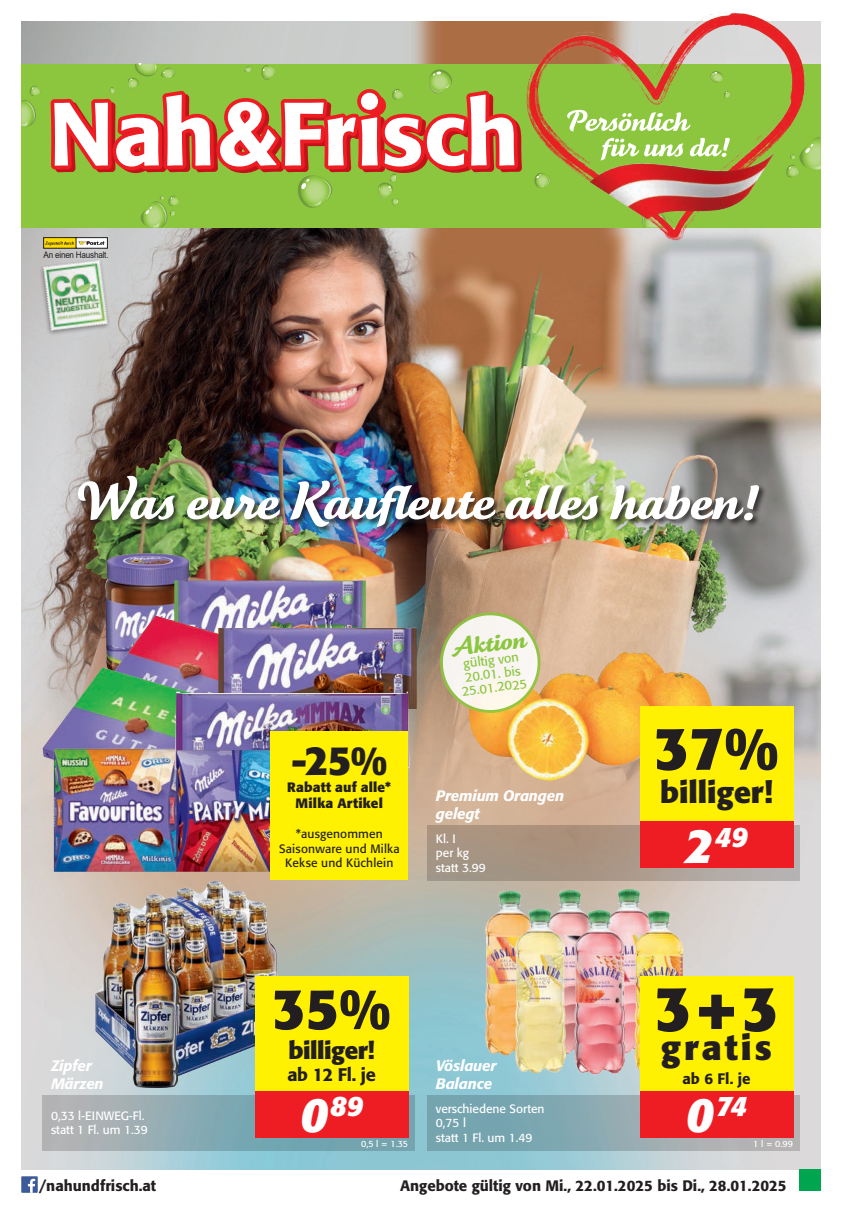
<style>
.page{position:relative;width:842px;height:1212px;background:#fff}
.page>*{position:absolute;margin:0;border:0;box-sizing:border-box;transform-origin:0 0}
.t1{font:700 63px "Formata Std";color:#231f20}
.t2{font:700 60px "Formata Std";color:#231f20}
.t3{font:700 57px "Formata Std";color:#231f20}
.t4{font:52.5px "Tartine Script Pro Bld";color:#fff}
.t5{font:700 40.5px "Formata Std";color:#231f20}
.t6{font:700 34.5px "Formata Std";letter-spacing:.09em;color:#231f20}
.t7{font:700 30px "Formata Std";color:#231f20}
.t8{font:italic 700 28.05px "Formata Std";color:#fff}
.t9{font:25.5px "Tartine Script Pro Bld";color:#8bc63e}
.t10{font:700 24px "Formata Std";letter-spacing:-.02em;color:#231f20}
.t11{font:500 18px "Formata Std";letter-spacing:-.02em;color:#231f20}
.t12{font:500 15px "Formata Std";color:#231f20}
.t13{font:italic 500 15px/18px "Formata Std";letter-spacing:-.01em;color:#fff}
.t14{font:700 13.5px/16.2px "Formata Std";letter-spacing:.01em;color:#231f20;text-align:center}
.t15{font:12.9px/13.5px "Formata Std";color:#8bc63e;text-align:center}
.t16{font:12px/14.4px "Formata Std";color:#fff}
.t17{font:12px/14.4px "Formata Std";letter-spacing:.015em;color:#231f20;text-align:center}
.t18{font:9px "Arial";letter-spacing:-.03em;color:#231f20;scale:.91 1}
.t19{font:9px "Formata Std";color:#fff}
.s1{font-size:48px}
</style>
<div class="page">
<img style="left:21px;top:21px;width:800px;height:1148px">
<div style="left:77px;top:475px;width:690px;height:60px;background:#231f20;opacity:.8"></div>
<div style="left:799px;top:1169px;width:22px;height:22px;background:#00a54f"></div>
<div style="left:21px;top:64px;width:800px;height:163px;background:#8bc63e"></div>
<svg style="left:811px;top:137px;width:10px;height:33px"></svg>
<svg style="left:21px;top:86px;width:20px;height:41px"></svg>
<img style="left:526px;top:12px;width:285px;height:240px">
<svg style="left:567px;top:110px;width:123px;height:21px"></svg>
<svg style="left:600px;top:138px;width:130px;height:22px"></svg>
<svg style="left:51px;top:64px;width:471px;height:163px"></svg>
<svg style="left:44px;top:238px;width:64px;height:10px"></svg>
<div style="left:38px;top:257px;width:73px;height:80px;background:#231f20;opacity:.5"></div>
<img style="left:43px;top:258px;width:67px;height:74px">
<div style="left:21px;top:1176px;width:17px;height:17px;background:#3c5a99"></div>
<svg style="left:28px;top:1179px;width:7px;height:14px"></svg>
<img style="left:105px;top:553px;width:86px;height:62px">
<img style="left:605px;top:890px;width:50px;height:163px">
<img style="left:485px;top:891px;width:51px;height:163px">
<img style="left:545px;top:890px;width:50px;height:163px">
<img style="left:515px;top:910px;width:50px;height:162px">
<img style="left:575px;top:911px;width:50px;height:163px">
<img style="left:634px;top:911px;width:51px;height:163px">
<img style="left:95px;top:881px;width:191px;height:205px">
<svg style="left:43px;top:1095px;width:372px;height:55px;background:#93aab1"></svg>
<img style="left:174px;top:580px;width:192px;height:48px">
<div style="left:255px;top:1090px;width:153px;height:47px;background:#ee1d23"></div>
<div style="left:255px;top:976px;width:153px;height:114px;background:#fff101"></div>
<img style="left:133px;top:912px;width:45px;height:175px">
<svg style="left:427px;top:1095px;width:372px;height:55px;background:#88a5ae"></svg>
<div style="left:640px;top:1090px;width:153px;height:47px;background:#ee1d23"></div>
<div style="left:640px;top:976px;width:153px;height:114px;background:#fff101"></div>
<img style="left:97px;top:615px;width:181px;height:52px">
<img style="left:43px;top:667px;width:175px;height:131px">
<img style="left:54px;top:749px;width:122px;height:123px">
<img style="left:218px;top:628px;width:199px;height:81px">
<img style="left:175px;top:692px;width:234px;height:78px">
<img style="left:176px;top:750px;width:94px;height:122px">
<div style="left:270px;top:731px;width:138px;height:149px;background:#fff101"></div>
<svg style="left:427px;top:825px;width:372px;height:55px;background:#aa9484"></svg>
<img style="left:468px;top:652px;width:245px;height:130px">
<div style="left:640px;top:821px;width:153px;height:46px;background:#ee1d23"></div>
<div style="left:640px;top:706px;width:153px;height:115px;background:#fff101"></div>
<svg style="left:439px;top:611px;width:103px;height:103px"></svg>
<p class="t18" style="left:44px;top:248px;width:73px">An einen Haushalt.</p>
<h3 class="t4" style="left:74px;top:470px;width:685px">Was eure Kaufleute alles haben!</h3>
<p class="t13" style="left:51px;top:1056px;width:54px">Zipfer<br>Märzen</p>
<p class="t16" style="left:51px;top:1108px;width:98px">0,33 l-EINWEG-Fl. statt 1 Fl. um 1.39</p>
<h3 class="t9" style="left:450px;top:632px;width:76px;rotate:-7deg">Aktion</h3>
<p class="t15" style="left:458px;top:657px;width:67px;rotate:-7deg">gültig von<br>20.01. bis<br>25.01.2025</p>
<h3 class="t5" style="left:291px;top:736px;width:98px">-25%</h3>
<p class="t14" style="left:287px;top:779px;width:106px">Rabatt auf alle*<br>Milka Artikel</p>
<p class="t17" style="left:279px;top:827px;width:122px">*ausgenommen<br>Saisonware und Milka<br>Kekse und Küchlein</p>
<p class="t16" style="left:436px;top:831px;width:52px">Kl. I<br>per kg statt 3.99</p>
<p class="t13" style="left:436px;top:786px;width:130px">Premium Orangen gelegt</p>
<h3 class="t3" style="left:272px;top:973px;width:120px">35%</h3>
<h3 class="t10" style="left:289px;top:1036px;width:88px">billiger!</h3>
<h3 class="t11" style="left:288px;top:1063px;width:90px">ab 12 Fl. je</h3>
<h3 class="t8" style="left:300px;top:1089px;width:64px"><span class="s1">0</span>89</h3>
<p class="t19" style="left:361px;top:1139px;width:49px">0,5 l = 1.35</p>
<p class="t13" style="left:436px;top:1056px;width:62px">Vöslauer<br>Balance</p>
<p class="t16" style="left:436px;top:1101px;width:110px">verschiedene Sorten<br>0,75 l<br>statt 1 Fl. um 1.49</p>
<h2 class="t2" style="left:654px;top:711px;width:126px">37%</h2>
<h3 class="t7" style="left:660px;top:773px;width:114px">billiger!</h3>
<h3 class="t8" style="left:685px;top:819px;width:64px"><span class="s1">2</span>49</h3>
<h1 class="t1" style="left:655px;top:969px;width:125px">3+3</h1>
<h3 class="t6" style="left:661px;top:1026px;width:113px">gratis</h3>
<p class="t12" style="left:682px;top:1069px;width:70px">ab 6 Fl. je</p>
<h3 class="t8" style="left:686px;top:1089px;width:63px"><span class="s1">0</span>74</h3>
<p class="t19" style="left:753px;top:1139px;width:41px">1 l = 0.99</p>
<p class="t12" style="left:39px;top:1176px;width:119px">/nahundfrisch.at</p>
<p class="t12" style="left:400px;top:1176px;width:388px">Angebote gültig von Mi., 22.01.2025 bis Di., 28.01.2025</p>
</div>
